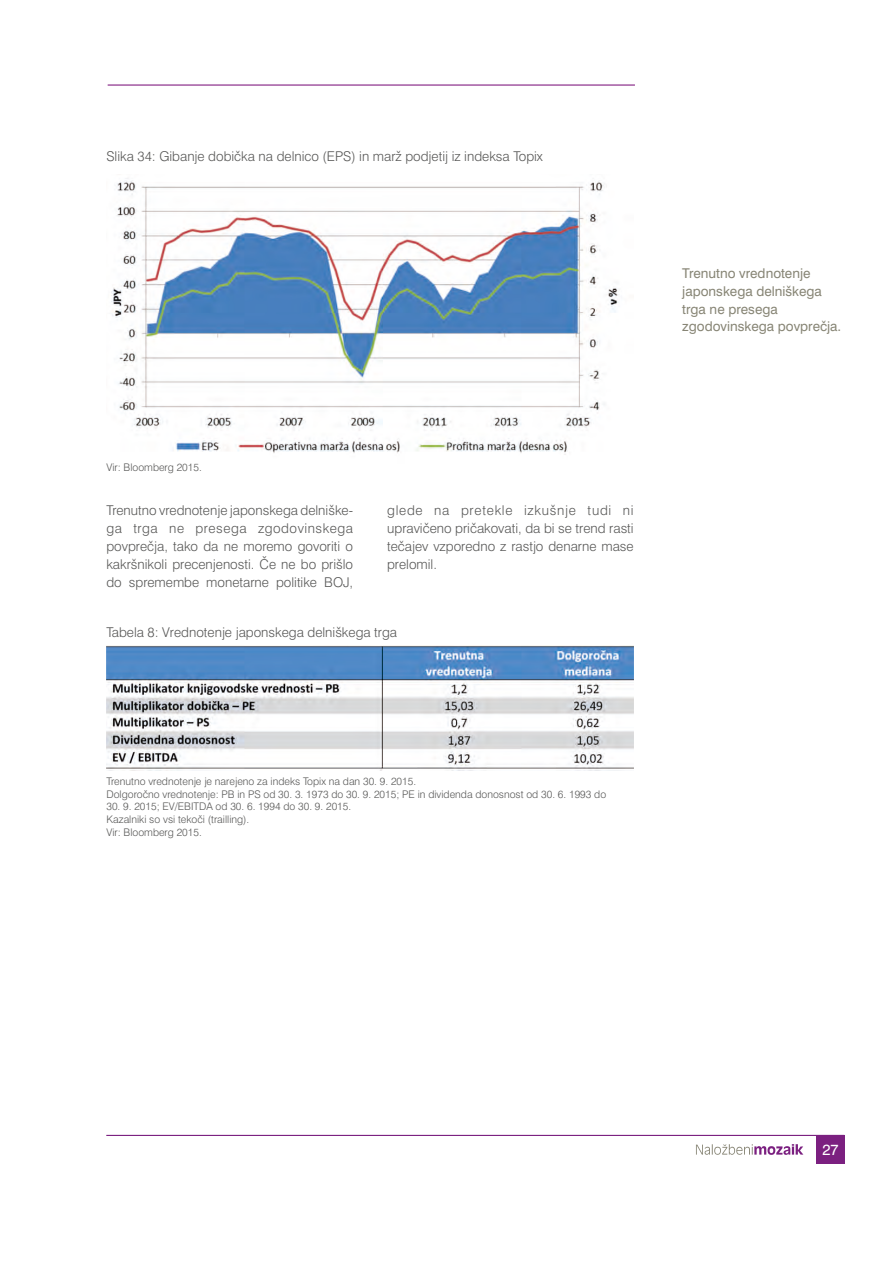
<style>
.page{position:relative;width:893px;height:1263px;background:#fff}
.page>*{position:absolute;margin:0;border:0;box-sizing:border-box;transform-origin:0 0}
.t1{font:15px "Swiss";color:#fff}
.t2{font:300 13.5px "Swiss 721 BT";color:#575756}
.t3{font:13.5px/17.9px "Swiss 721 BT";color:#878575}
.t4{font:300 13.5px "Swiss 721 BT";letter-spacing:.055em;color:#575756}
.t5{font:300 13.5px "Swiss 721 BT";letter-spacing:.04em;color:#575756}
.t6{font:300 10.5px/12.6px "Swiss 721 BT";color:#575756}
</style>
<div class="page">
<img style="left:111px;top:178px;width:508px;height:277px">
<img style="left:106px;top:645px;width:528px;height:126px">
<svg style="left:696px;top:1144px;width:107px;height:11px"></svg>
<div style="left:816px;top:1135px;width:28px;height:28px;background:#7b2080"></div>
<hr style="left:106px;top:1135px;width:738px;height:1px;background:#7b2080">
<hr style="left:108px;top:84px;width:527px;height:2px;background:#832082">
<p class="t2" style="left:106px;top:151px;width:438px">Slika 34: Gibanje dobička na delnico (EPS) in marž podjetij iz indeksa Topix</p>
<p class="t3" style="left:682px;top:265px;width:160px">Trenutno vrednotenje japonskega delniškega trga ne presega zgodovinskega povprečja.</p>
<p class="t6" style="left:106px;top:462px;width:97px">Vir: Bloomberg 2015.</p>
<p class="t2" style="left:106px;top:505px;width:248px">Trenutno vrednotenje japonskega delniške-</p>
<p class="t4" style="left:387px;top:505px;width:248px">glede na pretekle izkušnje tudi ni</p>
<p class="t5" style="left:106px;top:523px;width:248px">ga trga ne presega zgodovinskega</p>
<p class="t2" style="left:387px;top:523px;width:248px">upravičeno pričakovati, da bi se trend rasti</p>
<p class="t2" style="left:106px;top:541px;width:248px">povprečja, tako da ne moremo govoriti o</p>
<p class="t2" style="left:387px;top:541px;width:248px">tečajev vzporedno z rastjo denarne mase</p>
<p class="t2" style="left:106px;top:559px;width:248px">kakršnikoli precenjenosti. Če ne bo prišlo</p>
<p class="t2" style="left:387px;top:559px;width:51px">prelomil.</p>
<p class="t2" style="left:106px;top:576px;width:248px">do spremembe monetarne politike BOJ,</p>
<p class="t2" style="left:106px;top:627px;width:292px">Tabela 8: Vrednotenje japonskega delniškega trga</p>
<p class="t6" style="left:106px;top:776px;width:501px">Trenutno vrednotenje je narejeno za indeks Topix na dan 30. 9. 2015.<br>Dolgoročno vrednotenje: PB in PS od 30. 3. 1973 do 30. 9. 2015; PE in dividenda donosnost od 30. 6. 1993 do</p>
<p class="t6" style="left:106px;top:801px;width:246px">30. 9. 2015; EV/EBITDA od 30. 6. 1994 do 30. 9. 2015.<br>Kazalniki so vsi tekoči (trailling).<br>Vir: Bloomberg 2015.</p>
<p class="t1" style="left:822px;top:1144px;width:18px">27</p>
</div>
